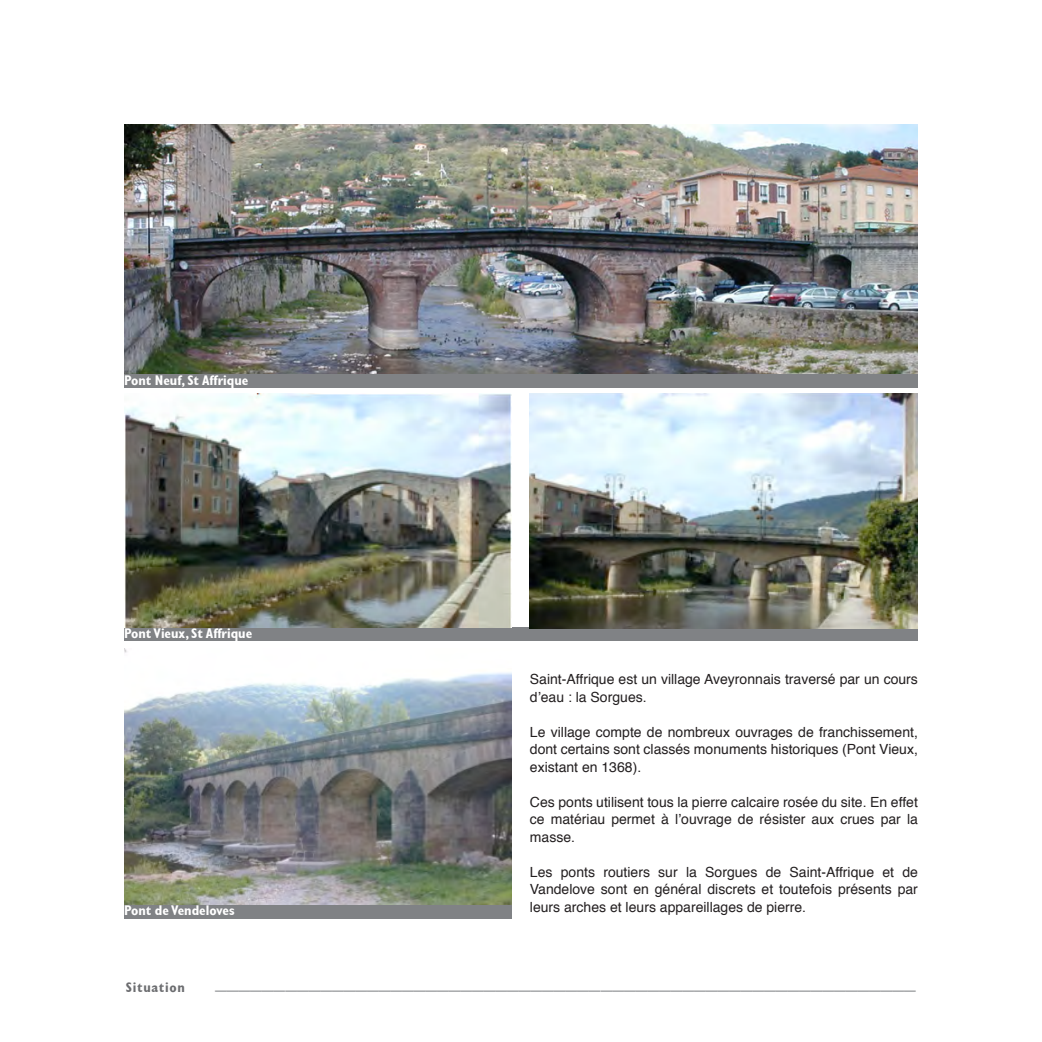
<style>
.page{position:relative;width:1042px;height:1042px;background:#fff}
.page>*{position:absolute;margin:0;border:0;box-sizing:border-box;transform-origin:0 0}
.Normal_e{font:21px "Helvetica";color:#808285}
.t1{font:14px/17.5px "Helvetica";color:#231f20;text-align:justify}
.Normal_e-2{font:700 condensed 14px "Gill Sans";color:#fff}
.Normal_e-3{font:700 condensed 14px "Gill Sans";letter-spacing:.05em;color:#6c6d70}
</style>
<div class="page">
<img style="left:124px;top:124px;width:793px;height:250px">
<img style="left:124px;top:648px;width:387px;height:257px">
<div style="left:124px;top:374px;width:794px;height:14px;background:#808285"></div>
<div style="left:124px;top:905px;width:387px;height:13px;background:#808285"></div>
<div style="left:124px;top:627px;width:793px;height:14px;background:#808285"></div>
<img style="left:124px;top:394px;width:387px;height:233px">
<img style="left:530px;top:394px;width:388px;height:234px">
<p class="Normal_e-2" style="left:124px;top:372px;width:126px">Pont Neuf, St Affrique</p>
<p class="Normal_e-2" style="left:124px;top:625px;width:130px">Pont Vieux, St Affrique</p>
<p class="Normal_e-2" style="left:124px;top:902px;width:112px">Pont de Vendeloves</p>
<p class="t1" style="left:530px;top:671px;width:389px">Saint-Affrique est un village Aveyronnais traversé par un cours d’eau : la Sorgues.</p>
<p class="t1" style="left:530px;top:723px;width:389px">Le village compte de nombreux ouvrages de franchissement, dont certains sont classés monuments historiques (Pont Vieux, existant en 1368).</p>
<p class="t1" style="left:530px;top:793px;width:389px">Ces ponts utilisent tous la pierre calcaire rosée du site. En effet ce matériau permet à l’ouvrage de résister aux crues par la masse.</p>
<p class="t1" style="left:530px;top:863px;width:389px">Les ponts routiers sur la Sorgues de Saint-Affrique et de Vandelove sont en général discrets et toutefois présents par leurs arches et leurs appareillages de pierre.</p>
<p class="Normal_e-3" style="left:126px;top:979px;width:60px">Situation</p>
<p class="Normal_e" style="left:215px;top:965px;width:702px">____________________________________________________________</p>
</div>
